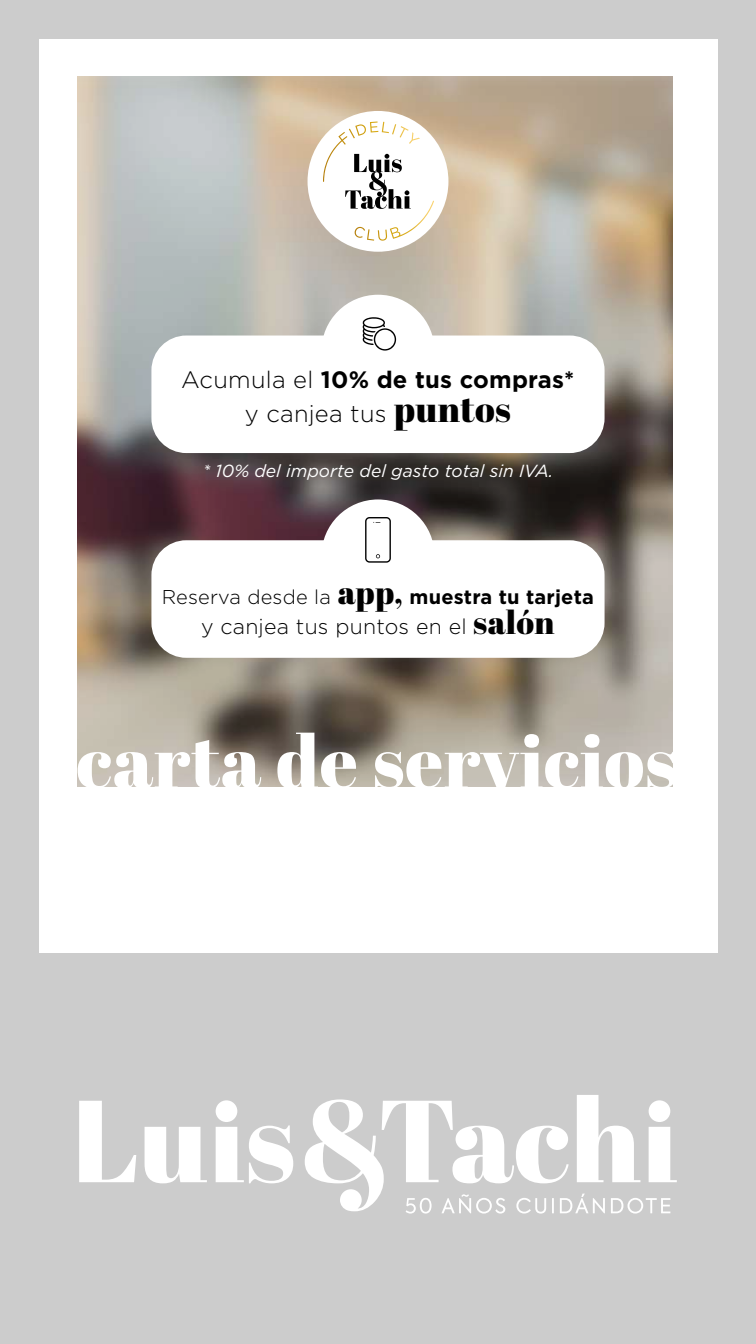
<style>
.page{position:relative;width:756px;height:1344px;background:#fff}
.page>*{position:absolute;margin:0;border:0;box-sizing:border-box;transform-origin:0 0}
.t1{font:73.5px "Abril Fatface";letter-spacing:.01em;color:#fff}
.t2{font:300 23.71px/33.5px "Gotham";letter-spacing:.01em;color:#000;text-align:center}
.t3{font:300 21.35px "Gotham";letter-spacing:.01em;color:#000}
.t4{font:700 19.95px "Gotham";letter-spacing:.01em;color:#000}
.t5{font:italic 17.5px "Gotham";color:#fff}
.s1{font-weight:700}
.s2{font-family:"Abril Fatface";font-weight:400;font-size:36.23px}
.s3{font-weight:300}
.s4{font-family:"Abril Fatface";font-weight:400;font-size:32.55px}
</style>
<div class="page">
<div style="left:0;top:0;width:755px;height:1344px;background:#ccc"></div>
<div style="left:39px;top:40px;width:677px;height:913px;background:#fff"></div>
<svg style="left:77px;top:76px;width:595px;height:711px;background:#9e958a"></svg>
<div style="left:321px;top:295px;width:113px;height:113px;background:#fff;border-radius:50%"></div>
<div style="left:151px;top:336px;width:453px;height:117px;background:#fff;border-radius:35px"></div>
<div style="left:321px;top:499px;width:113px;height:113px;background:#fff;border-radius:50%"></div>
<div style="left:151px;top:540px;width:453px;height:118px;background:#fff;border-radius:35px"></div>
<svg style="left:362px;top:317px;width:34px;height:34px"></svg>
<div style="left:307px;top:111px;width:141px;height:141px;background:#fff;border-radius:50%"></div>
<svg style="left:323px;top:121px;width:111px;height:120px"></svg>
<svg style="left:365px;top:517px;width:25px;height:46px"></svg>
<svg style="left:79px;top:1101px;width:57px;height:81px"></svg>
<svg style="left:144px;top:1127px;width:63px;height:56px"></svg>
<svg style="left:215px;top:1125px;width:78px;height:58px"></svg>
<div style="left:215px;top:1100px;width:22px;height:22px;background:#fff;border-radius:50%"></div>
<svg style="left:304px;top:1095px;width:372px;height:119px"></svg>
<p class="t2" style="left:181px;top:363px;width:394px">Acumula el <span class="s1">10% de tus compras* </span>y canjea tus <span class="s2">puntos</span></p>
<p class="t5" style="left:203px;top:461px;width:352px">* 10% del importe del gasto total sin IVA.</p>
<p class="t4" style="left:162px;top:585px;width:433px"><span class="s3">Reserva desde la</span> <span class="s4">app,</span> muestra tu tarjeta</p>
<p class="t3" style="left:201px;top:614px;width:355px">y canjea tus puntos en el <span class="s4">salón</span></p>
<h1 class="t1" style="left:76px;top:710px;width:601px">carta de servicios</h1>
</div>
